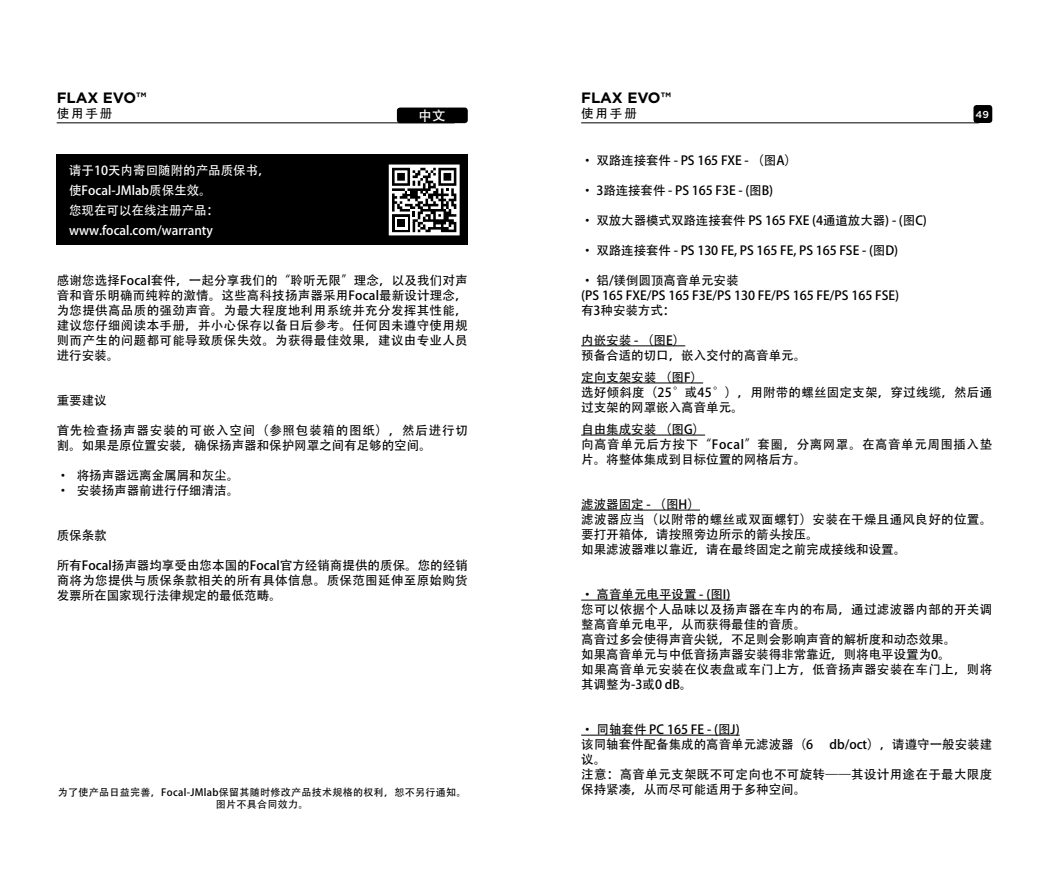
<style>
.page{position:relative;width:1049px;height:879px;background:#fff}
.page>*{position:absolute;margin:0;border:0;box-sizing:border-box;transform-origin:0 0}
.Texte{font:700 15px "Gotham";color:#000}
.t1{font:13.75px "Adobe Heiti Std";color:#fff}
.Titre{font:12.5px/15px "Adobe Heiti Std";color:#000;text-align:justify}
.Titre-2{font:12.5px/15px "Adobe Heiti Std";letter-spacing:.03em;color:#000}
.Texte-2{font:12.5px/15px "Adobe Heiti Std";letter-spacing:.03em;color:#000;text-align:justify}
.t2{font:12.5px/20px "Adobe Heiti Std";color:#fff}
.Texte-3{font:12.5px/15px "Adobe Heiti Std";letter-spacing:.065em;color:#000}
.Titre-3{font:12.5px/15px "Adobe Heiti Std";letter-spacing:.045em;color:#000}
.Titre-4{font:12.5px/15px "Adobe Heiti Std";letter-spacing:.02em;color:#000}
.t3{font:10px "Adobe Heiti Std";letter-spacing:.035em;color:#000}
.t4{font:500 10px "Gotham";color:#fff}
</style>
<div class="page">
<div style="left:973px;top:105px;width:19px;height:18px;background:#000;border-radius:3px"></div>
<hr style="left:57px;top:122px;width:398px;height:1px;background:#000">
<hr style="left:581px;top:122px;width:398px;height:1px;background:#000">
<div style="left:397px;top:108px;width:71px;height:15px;background:#000;border-radius:3px"></div>
<div style="left:57px;top:154px;width:411px;height:90px;background:#000"></div>
<svg style="left:391px;top:166px;width:67px;height:67px"></svg>
<svg style="left:392px;top:168px;width:64px;height:64px"></svg>
<div style="left:389px;top:164px;width:71px;height:71px;border:1px solid #fff"></div>
<hr style="left:581px;top:345px;width:104px;height:1px;background:#000">
<hr style="left:581px;top:382px;width:122px;height:1px;background:#000">
<hr style="left:581px;top:435px;width:124px;height:1px;background:#000">
<hr style="left:581px;top:510px;width:119px;height:1px;background:#000">
<hr style="left:581px;top:600px;width:149px;height:1px;background:#000">
<hr style="left:581px;top:735px;width:159px;height:1px;background:#000">
<p class="Texte" style="left:57px;top:87px;width:91px">FLAX EVO™</p>
<p class="Titre" style="left:57px;top:106px;width:57px">使用手册</p>
<p class="t2" style="left:69px;top:161px;width:203px">请于10天内寄回随附的产品质保书，使Focal-JMlab质保生效。</p>
<p class="t2" style="left:69px;top:201px;width:152px">您现在可以在线注册产品：www.focal.com/warranty</p>
<p class="t1" style="left:418px;top:107px;width:29px">中文</p>
<p class="Titre" style="left:57px;top:273px;width:413px">感谢您选择Focal套件，一起分享我们的“聆听无限”理念，以及我们对声音和音乐明确而纯粹的激情。这些高科技扬声器采用Focal最新设计理念，为您提供高品质的强劲声音。为最大程度地利用系统并充分发挥其性能，建议您仔细阅读本手册，并小心保存以备日后参考。任何因未遵守使用规则而产生的问题都可能导致质保失效。为获得最佳效果，建议由专业人员进行安装。</p>
<p class="Titre" style="left:57px;top:393px;width:51px">重要建议</p>
<p class="Texte-3" style="left:57px;top:423px;width:413px">首先检查扬声器安装的可嵌入空间（参照包装箱的图纸），然后进行切割。如果是原位置安装，确保扬声器和保护网罩之间有足够的空间。</p>
<p class="Titre" style="left:57px;top:468px;width:184px">• 将扬声器远离金属屑和灰尘。</p>
<p class="Titre" style="left:57px;top:483px;width:184px">• 安装扬声器前进行仔细清洁。</p>
<p class="Titre" style="left:57px;top:528px;width:51px">质保条款</p>
<p class="Texte-2" style="left:57px;top:558px;width:413px">所有Focal扬声器均享受由您本国的Focal官方经销商提供的质保。您的经销商将为您提供与质保条款相关的所有具体信息。质保范围延伸至原始购货发票所在国家现行法律规定的最低范畴。</p>
<p class="t3" style="left:58px;top:786px;width:410px">为了使产品日益完善，Focal-JMlab保留其随时修改产品技术规格的权利，恕不另行通知。</p>
<p class="t3" style="left:216px;top:798px;width:94px">图片不具合同效力。</p>
<p class="Texte" style="left:581px;top:87px;width:91px">FLAX EVO™</p>
<p class="Titre" style="left:581px;top:106px;width:57px">使用手册</p>
<p class="t4" style="left:975px;top:107px;width:15px">49</p>
<p class="Titre" style="left:581px;top:153px;width:217px">• 双路连接套件 - PS 165 FXE - （图A）</p>
<p class="Titre" style="left:581px;top:183px;width:194px">• 3路连接套件 - PS 165 F3E - (图B)</p>
<p class="Titre" style="left:581px;top:213px;width:347px">• 双放大器模式双路连接套件 PS 165 FXE (4通道放大器) - (图C)</p>
<p class="Titre" style="left:581px;top:243px;width:318px">• 双路连接套件 - PS 130 FE, PS 165 FE, PS 165 FSE - (图D)</p>
<p class="Titre" style="left:581px;top:273px;width:159px">• 铝/镁倒圆顶高音单元安装</p>
<p class="Titre" style="left:581px;top:288px;width:320px">(PS 165 FXE/PS 165 F3E/PS 130 FE/PS 165 FE/PS 165 FSE)</p>
<p class="Titre" style="left:581px;top:303px;width:96px">有3种安装方式：</p>
<p class="Titre" style="left:581px;top:333px;width:106px">内嵌安装 - （图E）</p>
<p class="Titre" style="left:581px;top:348px;width:227px">预备合适的切口，嵌入交付的高音单元。</p>
<p class="Titre" style="left:581px;top:370px;width:123px">定向支架安装 （图F）</p>
<p class="Titre-4" style="left:581px;top:385px;width:412px">选好倾斜度（25°或45°），用附带的螺丝固定支架，穿过线缆，然后通过支架的网罩嵌入高音单元。</p>
<p class="Titre" style="left:581px;top:422px;width:125px">自由集成安装 （图G）</p>
<p class="Titre-3" style="left:581px;top:437px;width:412px">向高音单元后方按下“Focal”套圈，分离网罩。在高音单元周围插入垫片。将整体集成到目标位置的网格后方。</p>
<p class="Titre" style="left:581px;top:497px;width:120px">滤波器固定 - （图H）</p>
<p class="Titre-2" style="left:581px;top:512px;width:413px">滤波器应当（以附带的螺丝或双面螺钉）安装在干燥且通风良好的位置。要打开箱体，请按照旁边所示的箭头按压。</p>
<p class="Titre" style="left:581px;top:542px;width:327px">如果滤波器难以靠近，请在最终固定之前完成接线和设置。</p>
<p class="Titre" style="left:581px;top:587px;width:151px">• 高音单元电平设置 - (图I)</p>
<p class="Titre-2" style="left:581px;top:602px;width:413px">您可以依据个人品味以及扬声器在车内的布局，通过滤波器内部的开关调整高音单元电平，从而获得最佳的音质。</p>
<p class="Titre" style="left:581px;top:632px;width:377px">高音过多会使得声音尖锐，不足则会影响声音的解析度和动态效果。</p>
<p class="Titre" style="left:581px;top:647px;width:371px">如果高音单元与中低音扬声器安装得非常靠近，则将电平设置为0。</p>
<p class="Titre-2" style="left:581px;top:662px;width:413px">如果高音单元安装在仪表盘或车门上方，低音扬声器安装在车门上，则将其调整为-3或0 dB。</p>
<p class="Titre" style="left:581px;top:722px;width:160px">• 同轴套件 PC 165 FE - (图J)</p>
<p class="Titre" style="left:581px;top:737px;width:234px">该同轴套件配备集成的高音单元滤波器（6</p>
<p class="Titre" style="left:829px;top:737px;width:164px">db/oct），请遵守一般安装建</p>
<p class="Titre" style="left:581px;top:752px;width:26px">议。</p>
<p class="Titre-2" style="left:581px;top:767px;width:413px">注意：高音单元支架既不可定向也不可旋转——其设计用途在于最大限度保持紧凑，从而尽可能适用于多种空间。</p>
</div>
